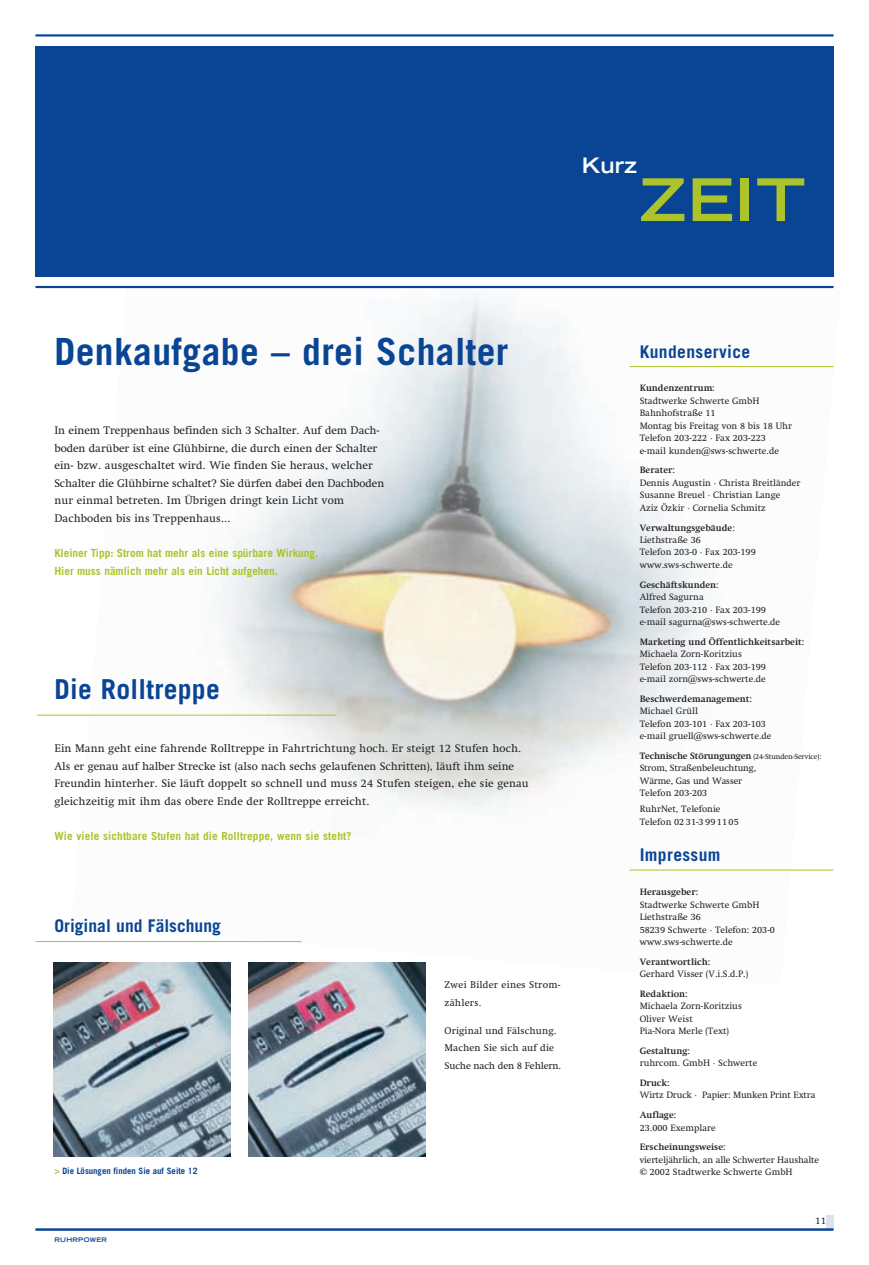
<style>
.page{position:relative;width:869px;height:1265px;background:#fff}
.page>*{position:absolute;margin:0;border:0;box-sizing:border-box;transform-origin:0 0}
.t1{font:700 expanded 58.75px "Trade Gothic LT Std";color:#acc32b}
.t2{font:700 37.5px "Trade Gothic";letter-spacing:.01em;color:#094594}
.t3{font:700 27.5px "Trade Gothic";letter-spacing:.01em;color:#094594}
.t4{font:700 expanded 21.25px "Trade Gothic LT Std";color:#fff}
.t5{font:700 17.5px "Trade Gothic";letter-spacing:.02em;color:#094594}
.t6{font:700 17.5px "Trade Gothic";color:#094594}
.t7{font:11.25px/17.5px "Swift Com";letter-spacing:.01em;color:#231f20}
.t8{font:700 11.25px/17.5px "Trade Gothic";color:#acc32b}
.t9{font:10px/17.5px "Swift Com";letter-spacing:.01em;color:#231f20}
.t10{font:9.38px/12.5px "Swift Com";color:#231f20}
.t11{font:700 9.38px "Swift Com";color:#231f20}
.t12{font:700 8.75px "Trade Gothic";color:#094594}
.t13{font:700 expanded 6.25px "Trade Gothic LT Std";letter-spacing:.035em;color:#094594}
.s1{color:#acc32b}
.s2{font-weight:700}
.s3{font-size:7.5px}
</style>
<div class="page">
<img style="left:72px;top:287px;width:762px;height:697px">
<div style="left:826px;top:1215px;width:7px;height:15px;background:#dee1f0"></div>
<hr style="left:35px;top:1228px;width:798px;height:3px;background:#094594">
<hr style="left:35px;top:34px;width:798px;height:3px;background:#094594">
<hr style="left:35px;top:286px;width:798px;height:2px;background:#094594">
<div style="left:35px;top:46px;width:798px;height:230px;background:#094594"></div>
<img style="left:53px;top:962px;width:177px;height:195px">
<img style="left:248px;top:962px;width:177px;height:195px">
<hr style="left:629px;top:366px;width:204px;height:1px;background:#acc32b">
<hr style="left:629px;top:870px;width:204px;height:1px;background:#acc32b">
<hr style="left:35px;top:941px;width:266px;height:1px;background:#acc32b">
<hr style="left:37px;top:715px;width:298px;height:1px;background:#acc32b">
<h3 class="t4" style="left:581px;top:157px;width:57px">Kurz</h3>
<h1 class="t1" style="left:639px;top:178px;width:167px">ZEIT</h1>
<h2 class="t2" style="left:54px;top:338px;width:455px">Denkaufgabe – drei Schalter</h2>
<p class="t7" style="left:54px;top:422px;width:331px">In einem Treppenhaus befinden sich 3 Schalter. Auf dem Dach&shy;boden darüber ist eine Glühbirne, die durch einen der Schalter ein- bzw. ausgeschaltet wird. Wie finden Sie heraus, welcher Schalter die Glühbirne schaltet? Sie dürfen dabei den Dachboden nur einmal betreten. Im Übrigen dringt kein Licht vom Dachboden bis ins Treppenhaus...</p>
<p class="t8" style="left:54px;top:545px;width:265px">Kleiner Tipp: Strom hat mehr als eine spürbare Wirkung.<br>Hier muss nämlich mehr als ein Licht aufgehen.</p>
<h3 class="t3" style="left:54px;top:679px;width:167px">Die Rolltreppe</h3>
<p class="t7" style="left:54px;top:740px;width:475px">Ein Mann geht eine fahrende Rolltreppe in Fahrtrichtung hoch. Er steigt 12 Stufen hoch.<br>Als er genau auf halber Strecke ist (also nach sechs gelaufenen Schritten), läuft ihm seine Freundin hinterher. Sie läuft doppelt so schnell und muss 24 Stufen steigen, ehe sie genau gleichzeitig mit ihm das obere Ende der Rolltreppe erreicht.</p>
<p class="t8" style="left:54px;top:828px;width:298px">Wie viele sichtbare Stufen hat die Rolltreppe, wenn sie steht?</p>
<h3 class="t6" style="left:54px;top:919px;width:168px">Original und Fälschung</h3>
<p class="t12" style="left:54px;top:1168px;width:145px"><span class="s1">&gt;</span> Die Lösungen finden Sie auf Seite 12</p>
<p class="t13" style="left:54px;top:1238px;width:54px">RUHRPOWER</p>
<p class="t9" style="left:444px;top:976px;width:117px">Zwei Bilder eines Strom&shy;zählers.</p>
<p class="t9" style="left:444px;top:1022px;width:118px">Original und Fälschung.<br>Machen Sie sich auf die<br>Suche nach den 8 Fehlern.</p>
<h3 class="t5" style="left:639px;top:345px;width:112px">Kundenservice</h3>
<p class="t11" style="left:639px;top:383px;width:77px">Kundenzentrum:</p>
<p class="t10" style="left:639px;top:394px;width:154px">Stadtwerke Schwerte GmbH<br>Bahnhofstraße 11<br>Montag bis Freitag von 8 bis 18 Uhr<br>Telefon 203-222 · Fax 203-223 e-mail kunden@sws-schwerte.de</p>
<p class="t11" style="left:639px;top:465px;width:37px">Berater:</p>
<p class="t10" style="left:639px;top:476px;width:162px">Dennis Augustin · Christa Breitländer<br>Susanne Breuel · Christian Lange<br>Aziz Özkir · Cornelia Schmitz</p>
<p class="t10" style="left:639px;top:521px;width:117px"><span class="s2">Verwaltungsgebäude</span>:<br>Liethstraße 36<br>Telefon 203-0 · Fax 203-199 www.sws-schwerte.de</p>
<p class="t11" style="left:639px;top:579px;width:80px">Geschäftskunden:</p>
<p class="t10" style="left:639px;top:591px;width:142px">Alfred Sagurna<br>Telefon 203-210 · Fax 203-199 e-mail sagurna@sws-schwerte.de</p>
<p class="t11" style="left:639px;top:636px;width:166px">Marketing und Öffentlichkeitsarbeit:</p>
<p class="t10" style="left:639px;top:648px;width:128px">Michaela Zorn-Koritzius<br>Telefon 203-112 · Fax 203-199 e-mail zorn@sws-schwerte.de</p>
<p class="t11" style="left:639px;top:693px;width:114px">Beschwerdemanagement:</p>
<p class="t10" style="left:639px;top:705px;width:133px">Michael Grüll<br>Telefon 203-101 · Fax 203-103 e-mail gruell@sws-schwerte.de</p>
<p class="t10" style="left:639px;top:749px;width:183px"><span class="s2">Technische Störungungen</span> <span class="s3">(24-Stunden-Service):<br></span>Strom, Straßenbeleuchtung,<br>Wärme, Gas und Wasser<br>Telefon 203-203</p>
<p class="t10" style="left:639px;top:803px;width:101px">RuhrNet, Telefonie<br>Telefon 02 31-3 99 11 05</p>
<h3 class="t5" style="left:639px;top:849px;width:82px">Impressum</h3>
<p class="t11" style="left:639px;top:886px;width:60px">Herausgeber:</p>
<p class="t10" style="left:639px;top:898px;width:137px">Stadtwerke Schwerte GmbH<br>Liethstraße 36<br>58239 Schwerte · Telefon: 203-0 www.sws-schwerte.de</p>
<p class="t11" style="left:639px;top:956px;width:72px">Verantwortlich:</p>
<p class="t10" style="left:639px;top:968px;width:110px">Gerhard Visser (V.i.S.d.P.)</p>
<p class="t11" style="left:639px;top:988px;width:49px">Redaktion:</p>
<p class="t10" style="left:639px;top:1000px;width:104px">Michaela Zorn-Koritzius<br>Oliver Weist<br>Pia-Nora Merle (Text)</p>
<p class="t11" style="left:639px;top:1045px;width:52px">Gestaltung:</p>
<p class="t10" style="left:639px;top:1057px;width:119px">ruhrcom. GmbH · Schwerte</p>
<p class="t11" style="left:639px;top:1077px;width:32px">Druck:</p>
<p class="t10" style="left:639px;top:1089px;width:177px">Wirtz Druck · Papier: Munken Print Extra</p>
<p class="t11" style="left:639px;top:1109px;width:38px">Auflage:</p>
<p class="t10" style="left:639px;top:1121px;width:78px">23.000 Exemplare</p>
<p class="t11" style="left:639px;top:1141px;width:87px">Erscheinungsweise:</p>
<p class="t10" style="left:639px;top:1153px;width:181px">vierteljährlich, an alle Schwerter Haushalte © 2002 Stadtwerke Schwerte GmbH</p>
<p class="t9" style="left:814px;top:1212px;width:12px">11</p>
</div>
